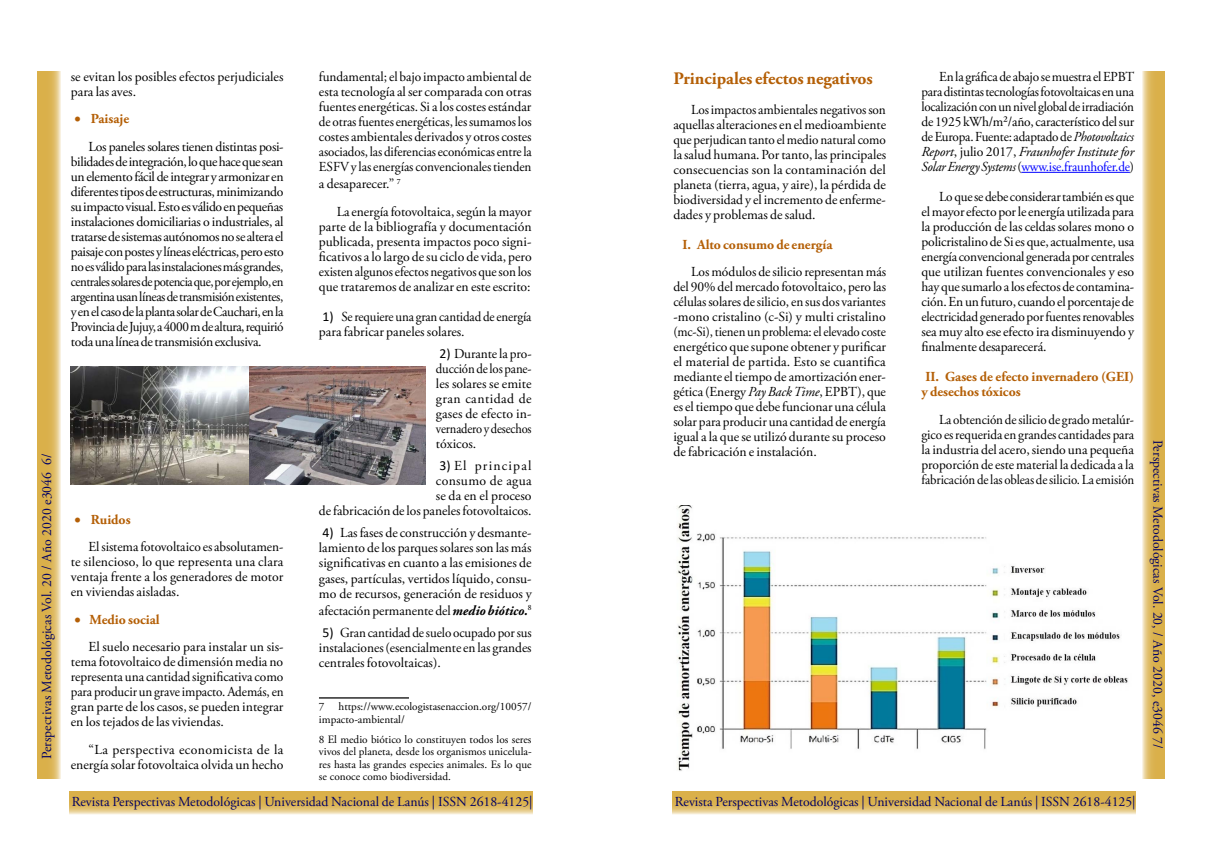
<style>
.page{position:relative;width:1205px;height:851px;background:#fff}
.page>*{position:absolute;margin:0;border:0;box-sizing:border-box;transform-origin:0 0}
.t1{font:700 17.5px "Adobe Garamond Pro";color:#b45f06}
.t2{font:13.75px/15px "Adobe Garamond Pro";color:#000;text-align:justify}
.t3{font:13.75px/15px "Adobe Garamond Pro";color:#000;text-align:justify;scale:.96 1}
.t4{font:13.75px/15px "Adobe Garamond Pro";color:#000;text-align:justify;scale:.95 1}
.t5{font:13.75px "Adobe Garamond Pro";color:#000064}
.t6{font:700 13.75px/15px "Adobe Garamond Pro";color:#b45f06}
.t7{font:13.75px/15px "Adobe Garamond Pro";color:#000;scale:.94 1}
.t8{font:13.75px/27.5px "Adobe Garamond Pro";letter-spacing:-.025em;color:#000}
.t9{font:11.25px/12.5px "Adobe Garamond Pro";color:#000}
.s1{color:#b45f06}
.s2{font-weight:700;color:#b45f06}
.s3{font-family:"Calibri"}
.s4{font-weight:700;font-style:italic}
.s5{font-style:italic}
.s6{color:#00f}
</style>
<div class="page">
<svg style="left:37px;top:71px;width:24px;height:708px;background:#ddb75b"></svg>
<svg style="left:1142px;top:71px;width:23px;height:708px;background:#dfbc66"></svg>
<svg style="left:69px;top:791px;width:463px;height:23px;background:#deba62"></svg>
<svg style="left:672px;top:791px;width:463px;height:23px;background:#deba62"></svg>
<hr style="left:319px;top:697px;width:90px;height:1px;background:#000">
<hr style="left:1021px;top:172px;width:109px;height:1px;background:#00f">
<img style="left:71px;top:366px;width:354px;height:119px">
<img style="left:677px;top:505px;width:451px;height:266px">
<p class="t5" style="left:39px;top:758px;width:306px;rotate:-90deg">Perspectivas Metodológicas Vol. 20 / Año 2020 e3046 6/</p>
<p class="t2" style="left:71px;top:69px;width:214px">se evitan los posibles efectos perjudiciales para las aves.</p>
<p class="t8" style="left:89px;top:106px;width:197px;text-indent:-14px"><span class="s1">•</span> <span class="s2">Paisaje<br></span>Los paneles solares tienen distintas posi-</p>
<p class="t2" style="left:71px;top:154px;width:214px">bilidades de integración, lo que hace que sean un elemento fácil de integrar y armonizar en diferentes tipos de estructuras, minimizando su impacto visual. Esto es válido en pequeñas instalaciones domiciliarias o industriales, al tratarse de sistemas autónomos no se altera el paisaje con postes y líneas eléctricas, pero esto no es válido para las instalaciones más grandes, centrales solares de potencia que, por ejemplo, en argentina usan líneas de transmisión existentes, y en el caso de la planta solar de Cauchari, en la Provincia de Jujuy, a 4000 m de altura, requirió toda una línea de transmisión exclusiva.</p>
<p class="t2" style="left:89px;top:506px;width:196px;line-height:27.5px;text-indent:-14px"><span class="s1">•</span> <span class="s2">Ruidos<br></span>El sistema fotovoltaico es absolutamen-</p>
<p class="t2" style="left:71px;top:554px;width:214px">te silencioso, lo que representa una clara ventaja frente a los generadores de motor en viviendas aisladas.</p>
<p class="t2" style="left:89px;top:606px;width:196px;line-height:27.5px;text-indent:-14px"><span class="s1">•</span> <span class="s2">Medio social<br></span>El suelo necesario para instalar un sis-</p>
<p class="t2" style="left:71px;top:654px;width:214px">tema fotovoltaico de dimensión media no representa una cantidad significativa como para producir un grave impacto. Además, en gran parte de los casos, se pueden integrar en los tejados de las viviendas.</p>
<p class="t2" style="left:71px;top:742px;width:214px;text-align:right">“La perspectiva economicista de la energía solar fotovoltaica olvida un hecho</p>
<p class="t2" style="left:319px;top:69px;width:214px">fundamental; el bajo impacto ambiental de esta tecnología al ser comparada con otras fuentes energéticas. Si a los costes estándar de otras fuentes energéticas, les sumamos los costes ambientales derivados y otros costes asociados, las diferencias económicas entre la ESFV y las energías convencionales tienden</p>
<p class="t2" style="left:337px;top:171px;width:196px;line-height:27.5px;text-indent:-18px">a desaparecer.” <sup>7<br></sup>La energía fotovoltaica, según la mayor</p>
<p class="t2" style="left:319px;top:219px;width:214px">parte de la bibliografía y documentación publicada, presenta impactos poco signi&shy;ficativos a lo largo de su ciclo de vida, pero existen algunos efectos negativos que son los que trataremos de analizar en este escrito:</p>
<p class="t7" style="left:319px;top:309px;width:228px"><span class="s3">1)</span> Se requiere una gran cantidad de energía para fabricar paneles solares.</p>
<p class="t2" style="left:436px;top:347px;width:97px"><span class="s3">2)</span> Durante la pro&shy;ducción de los pane&shy;les solares se emite gran cantidad de gases de efecto in&shy;vernadero y desechos tóxicos.</p>
<p class="t2" style="left:319px;top:459px;width:214px;text-align:right"><span class="s3">3)</span> El principal<br>consumo de agua<br>se da en el proceso<br>de fabricación de los paneles fotovoltaicos.</p>
<p class="t2" style="left:319px;top:526px;width:214px"><span class="s3">4)</span> Las fases de construcción y desmante&shy;lamiento de los parques solares son las más significativas en cuanto a las emisiones de gases, partículas, vertidos líquido, consu&shy;mo de recursos, generación de residuos y</p>
<p class="t2" style="left:319px;top:603px;width:214px">afectación permanente del <span class="s4">medio biótico.</span><sup>8</sup></p>
<p class="t4" style="left:319px;top:625px;width:225px"><span class="s3">5)</span> Gran cantidad de suelo ocupado por sus instalaciones (esencialmente en las grandes centrales fotovoltaicas).</p>
<p class="t9" style="left:319px;top:701px;width:214px">7 https://www.ecologistasenaccion.org/10057/ impacto-ambiental/</p>
<p class="t9" style="left:319px;top:733px;width:214px;text-align:justify">8 El medio biótico lo constituyen todos los seres vivos del planeta, desde los organismos unicelula&shy;res hasta las grandes especies animales. Es lo que se conoce como biodiversidad.</p>
<p class="t1" style="left:673px;top:68px;width:201px">Principales efectos negativos</p>
<p class="t3" style="left:673px;top:102px;width:223px;text-indent:18px">Los impactos ambientales negativos son aquellas alteraciones en el medioambiente que perjudican tanto el medio natural como la salud humana. Por tanto, las principales consecuencias son la contaminación del planeta (tierra, agua, y aire), la pérdida de biodiversidad y el incremento de enferme&shy;dades y problemas de salud.</p>
<p class="t6" style="left:682px;top:237px;width:152px">I. Alto consumo de energía</p>
<p class="t2" style="left:673px;top:265px;width:214px;text-indent:18px">Los módulos de silicio representan más del 90% del mercado fotovoltaico, pero las células solares de silicio, en sus dos variantes -mono cristalino (c-Si) y multi cristalino (mc-Si), tienen un problema: el elevado coste energético que supone obtener y purificar el material de partida. Esto se cuantifica mediante el tiempo de amortización ener&shy;gética (Energy <span class="s5">Pay Back Time</span>, EPBT), que es el tiempo que debe funcionar una célula solar para producir una cantidad de energía igual a la que se utilizó durante su proceso de fabricación e instalación.</p>
<p class="t2" style="left:921px;top:69px;width:214px;text-indent:18px">En la gráfica de abajo se muestra el EPBT para distintas tecnologías fotovoltaicas en una localización con un nivel global de irradiación de 1925 kWh/m²/año, característico del sur de Europa. Fuente: adaptado de <span class="s5">Photovoltaics Report</span>, julio 2017, <span class="s5">Fraunhofer Institute for Solar Energy Systems</span> (<span class="s6">www.ise.fraunhofer.de</span>)</p>
<p class="t3" style="left:921px;top:189px;width:223px;text-indent:18px">Lo que se debe considerar también es que el mayor efecto por le energía utilizada para la producción de las celdas solares mono o policristalino de Si es que, actualmente, usa energía convencional generada por centrales que utilizan fuentes convencionales y eso hay que sumarlo a los efectos de contamina&shy;ción. En un futuro, cuando el porcentaje de electricidad generado por fuentes renovables sea muy alto ese efecto ira disminuyendo y finalmente desaparecerá.</p>
<p class="t6" style="left:921px;top:369px;width:214px">II. Gases de efecto invernadero (GEI) y desechos tóxicos</p>
<p class="t4" style="left:921px;top:412px;width:226px;text-indent:18px">La obtención de silicio de grado metalúr&shy;gico es requerida en grandes cantidades para la industria del acero, siendo una pequeña proporción de este material la dedicada a la fabricación de las obleas de silicio. La emisión</p>
<p class="t5" style="left:72px;top:793px;width:462px">Revista Perspectivas Metodológicas | Universidad Nacional de Lanús | ISSN 2618-4125|</p>
<p class="t5" style="left:675px;top:793px;width:462px">Revista Perspectivas Metodológicas | Universidad Nacional de Lanús | ISSN 2618-4125|</p>
<p class="t5" style="left:1166px;top:439px;width:310px;rotate:90deg">Perspectivas Metodológicas Vol. 20, / Año 2020, e3046 7/</p>
</div>
